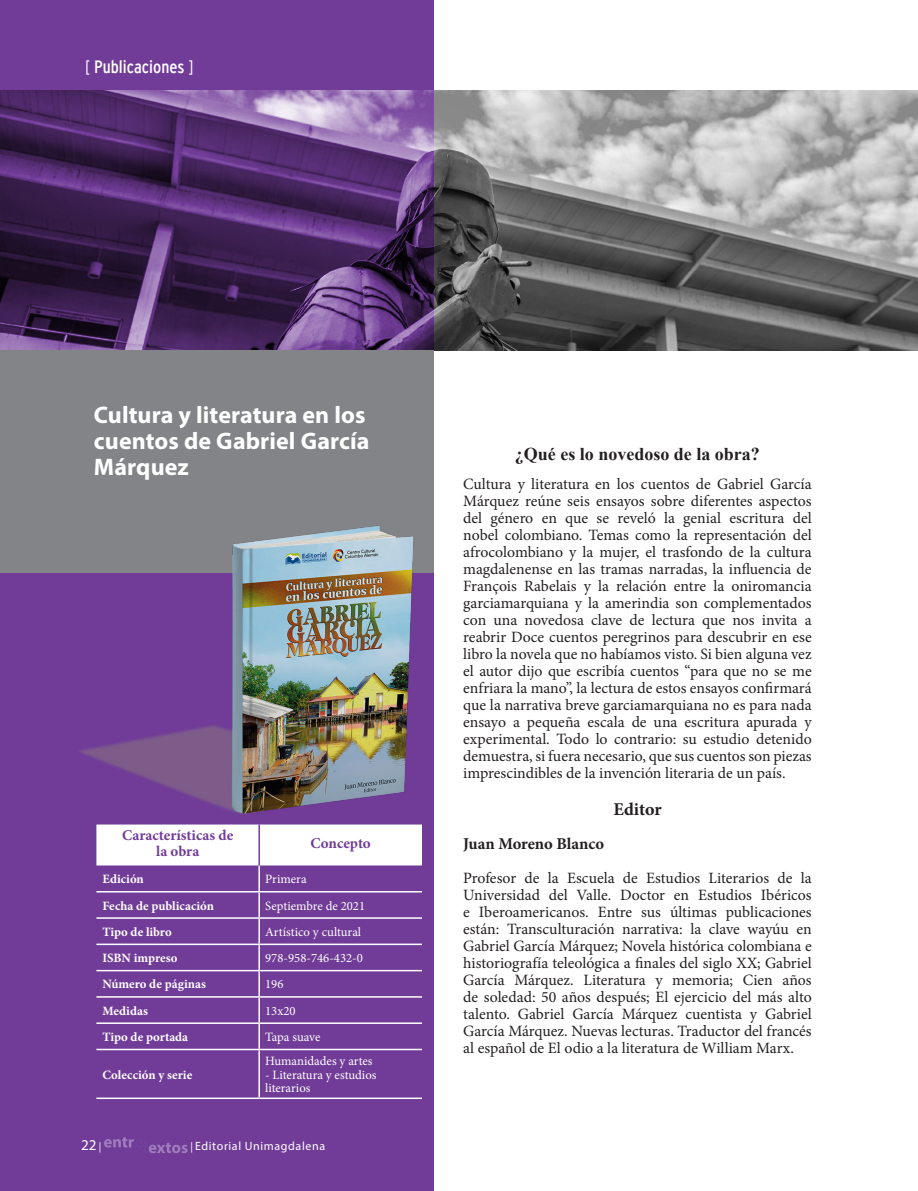
<style>
.page{position:relative;width:918px;height:1191px;background:#fff}
.page>*{position:absolute;margin:0;border:0;box-sizing:border-box;transform-origin:0 0}
._4_Titulos_Libros_TDC_Etiqueta{font:700 24px/26px "Myriad Pro";letter-spacing:.005em;color:#fff}
.t1{font:700 18px "Times New Roman";color:#231f20}
.t2{font:18px "Interstate Cond Mono";color:#fff}
.SubTítulo_1{font:700 18px "Minion Pro";letter-spacing:-.005em;color:#231f20}
.SubTítulo_2{font:700 16.5px "Minion Pro";letter-spacing:-.005em;color:#231f20}
.Texto_Principal{font:15.75px/17px "Minion Pro";color:#231f20;text-align:justify}
.Cabeza{font:700 15px/16.2px "Minion Pro";color:#713c98;text-align:center}
.t3{font:15px "Myriad Pro";color:#fff}
.Texto_Alin_Izq{font:12.75px/13.8px "Minion Pro";color:#fff}
.Texto_Alin_Izq-2{font:700 12.75px "Minion Pro";color:#fff}
.t4{font:12px "Myriad Pro";letter-spacing:.05em;color:#fff}
.s1{font-family:"Interstate";font-weight:300;font-stretch:condensed}
.s2{font-size:10.5px}
</style>
<div class="page">
<img style="left:433px;top:91px;width:485px;height:259px">
<svg style="left:0;top:0;width:433px;height:1191px;background:#663987"></svg>
<div style="left:0;top:350px;width:433px;height:223px;background:#828487"></div>
<img style="left:73px;top:525px;width:345px;height:299px">
<svg style="left:96px;top:824px;width:326px;height:41px"></svg>
<hr style="left:258px;top:865px;width:2px;height:26px;background:#fff">
<hr style="left:96px;top:891px;width:163px;height:1px;background:#fff">
<hr style="left:259px;top:891px;width:163px;height:1px;background:#fff">
<hr style="left:258px;top:892px;width:2px;height:25px;background:#fff">
<hr style="left:96px;top:917px;width:163px;height:1px;background:#fff">
<hr style="left:259px;top:917px;width:163px;height:1px;background:#fff">
<hr style="left:258px;top:918px;width:2px;height:25px;background:#fff">
<hr style="left:96px;top:943px;width:163px;height:2px;background:#fff">
<hr style="left:259px;top:943px;width:163px;height:2px;background:#fff">
<hr style="left:258px;top:945px;width:2px;height:25px;background:#fff">
<hr style="left:96px;top:970px;width:163px;height:1px;background:#fff">
<hr style="left:259px;top:970px;width:163px;height:1px;background:#fff">
<hr style="left:258px;top:971px;width:2px;height:25px;background:#fff">
<hr style="left:96px;top:996px;width:163px;height:1px;background:#fff">
<hr style="left:259px;top:996px;width:163px;height:1px;background:#fff">
<hr style="left:258px;top:997px;width:2px;height:25px;background:#fff">
<hr style="left:96px;top:1022px;width:163px;height:2px;background:#fff">
<hr style="left:259px;top:1022px;width:163px;height:2px;background:#fff">
<hr style="left:258px;top:1024px;width:2px;height:24px;background:#fff">
<hr style="left:96px;top:1048px;width:163px;height:2px;background:#fff">
<hr style="left:259px;top:1048px;width:163px;height:2px;background:#fff">
<hr style="left:258px;top:1050px;width:2px;height:47px;background:#fff">
<hr style="left:96px;top:1097px;width:163px;height:2px;background:#fff">
<hr style="left:259px;top:1097px;width:163px;height:2px;background:#fff">
<hr style="left:258px;top:824px;width:2px;height:41px;background:#713c98">
<p class="t2" style="left:85px;top:57px;width:110px"><span class="s1">[</span> Publicaciones <span class="s1">]</span></p>
<p class="_4_Titulos_Libros_TDC_Etiqueta" style="left:94px;top:401px;width:277px">Cultura y literatura en los cuentos de Gabriel García<br>Márquez</p>
<p class="Cabeza" style="left:122px;top:827px;width:113px">Características de la obra</p>
<p class="Cabeza" style="left:310px;top:835px;width:62px">Concepto</p>
<p class="Texto_Alin_Izq-2" style="left:102px;top:870px;width:43px">Edición</p>
<p class="Texto_Alin_Izq" style="left:265px;top:872px;width:43px">Primera</p>
<p class="Texto_Alin_Izq-2" style="left:102px;top:896px;width:113px">Fecha de publicación</p>
<p class="Texto_Alin_Izq" style="left:265px;top:898px;width:102px">Septiembre de 2021</p>
<p class="Texto_Alin_Izq-2" style="left:102px;top:922px;width:71px">Tipo de libro</p>
<p class="Texto_Alin_Izq" style="left:265px;top:925px;width:98px">Artístico y cultural</p>
<p class="Texto_Alin_Izq-2" style="left:102px;top:949px;width:76px">ISBN impreso</p>
<p class="Texto_Alin_Izq" style="left:265px;top:951px;width:99px">978-958-746-432-0</p>
<p class="Texto_Alin_Izq-2" style="left:102px;top:975px;width:105px">Número de páginas</p>
<p class="Texto_Alin_Izq" style="left:265px;top:977px;width:20px">196</p>
<p class="Texto_Alin_Izq-2" style="left:102px;top:1001px;width:47px">Medidas</p>
<p class="Texto_Alin_Izq" style="left:265px;top:1003px;width:32px">13x20</p>
<p class="Texto_Alin_Izq-2" style="left:102px;top:1028px;width:87px">Tipo de portada</p>
<p class="Texto_Alin_Izq" style="left:265px;top:1030px;width:57px">Tapa suave</p>
<p class="Texto_Alin_Izq-2" style="left:102px;top:1065px;width:91px">Colección y serie</p>
<p class="Texto_Alin_Izq" style="left:265px;top:1053px;width:109px">Humanidades y artes</p>
<p class="Texto_Alin_Izq" style="left:265px;top:1067px;width:113px">- Literatura y estudios literarios</p>
<p class="t3" style="left:81px;top:1135px;width:22px">22<span class="s2">|</span></p>
<p class="t4" style="left:190px;top:1138px;width:136px"><span class="s2">|</span> Editorial Unimagdalena</p>
<p class="t1" style="left:515px;top:441px;width:247px">¿Qué es lo novedoso de la obra?</p>
<p class="Texto_Principal" style="left:463px;top:475px;width:350px">Cultura y literatura en los cuentos de Gabriel García Márquez reúne seis ensayos sobre diferentes aspectos del género en que se reveló la genial escritura del nobel colombiano. Temas como la representación del afrocolombiano y la mujer, el trasfondo de la cultura magdalenense en las tramas narradas, la influencia de François Rabelais y la relación entre la oniromancia garciamarquiana y la amerindia son complementados con una novedosa clave de lectura que nos invita a reabrir Doce cuentos peregrinos para descubrir en ese libro la novela que no habíamos visto. Si bien alguna vez el autor dijo que escribía cuentos “para que no se me enfriara la mano”, la lectura de estos ensayos confirmará que la narrativa breve garciamarquiana no es para nada ensayo a pequeña escala de una escritura apurada y experimental. Todo lo contrario: su estudio detenido demuestra, si fuera necesario, que sus cuentos son piezas imprescindibles de la invención literaria de un país.</p>
<p class="SubTítulo_1" style="left:613px;top:796px;width:50px">Editor</p>
<p class="SubTítulo_2" style="left:463px;top:832px;width:142px">Juan Moreno Blanco</p>
<p class="Texto_Principal" style="left:463px;top:870px;width:350px">Profesor de la Escuela de Estudios Literarios de la Universidad del Valle. Doctor en Estudios Ibéricos e Iberoamericanos. Entre sus últimas publicaciones están: Transculturación narrativa: la clave wayúu en Gabriel García Márquez; Novela histórica colombiana e historiografía teleológica a finales del siglo XX; Gabriel García Márquez. Literatura y memoria; Cien años de soledad: 50 años después; El ejercicio del más alto talento. Gabriel García Márquez cuentista y Gabriel García Márquez. Nuevas lecturas. Traductor del francés al español de El odio a la literatura de William Marx.</p>
</div>
